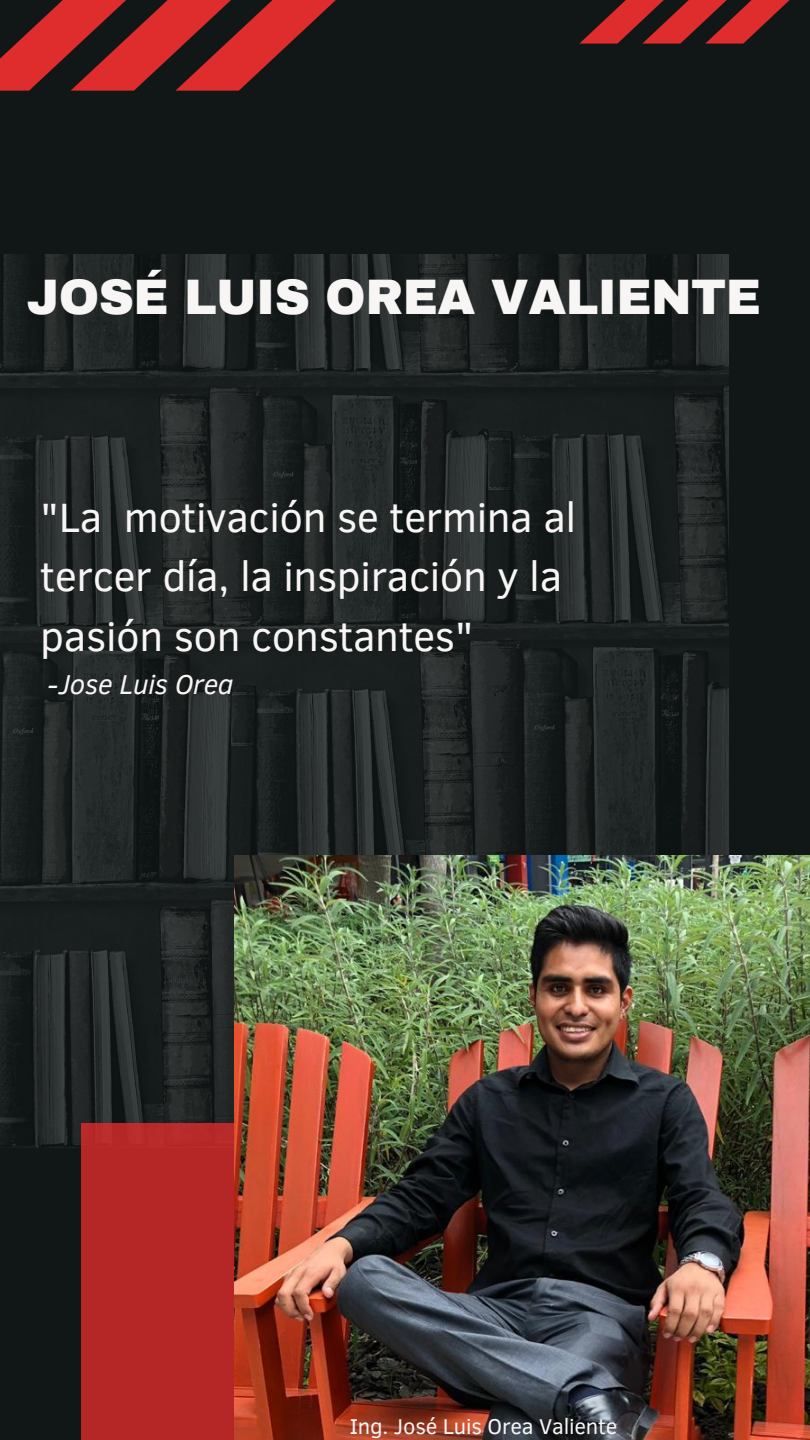
<style>
.page{position:relative;width:810px;height:1440px;background:#111717}
.page>*{position:absolute;margin:0;border:0;box-sizing:border-box;transform-origin:0 0}
.t1{font:900 48.8px "Archivo";letter-spacing:-.01em;color:#f8f5f5}
.t2{font:42px/59.5px "Clear Sans";letter-spacing:-.01em;color:#f8f5f5}
.t3{font:italic 28px "Clear Sans";letter-spacing:-.01em;color:#f8f5f5}
.t4{font:22px "Clear Sans";letter-spacing:-.01em;color:#f8f5f5}
</style>
<div class="page">
<img style="left:0;top:255px;width:729px;height:893px">
<div style="left:81px;top:1123px;width:153px;height:317px;background:#b52727"></div>
<svg style="left:579px;top:0;width:211px;height:44px"></svg>
<img style="left:234px;top:856px;width:576px;height:584px">
<svg style="left:0;top:0;width:336px;height:90px"></svg>
<p class="t1" style="left:27px;top:271px;width:736px">JOSÉ LUIS OREA VALIENTE</p>
<p class="t2" style="left:40px;top:485px;width:537px">"La motivación se termina al tercer día, la inspiración y la pasión son constantes"</p>
<p class="t3" style="left:48px;top:664px;width:188px">-Jose Luis Orea</p>
<p class="t4" style="left:350px;top:1411px;width:269px">Ing. José Luis Orea Valiente</p>
</div>
